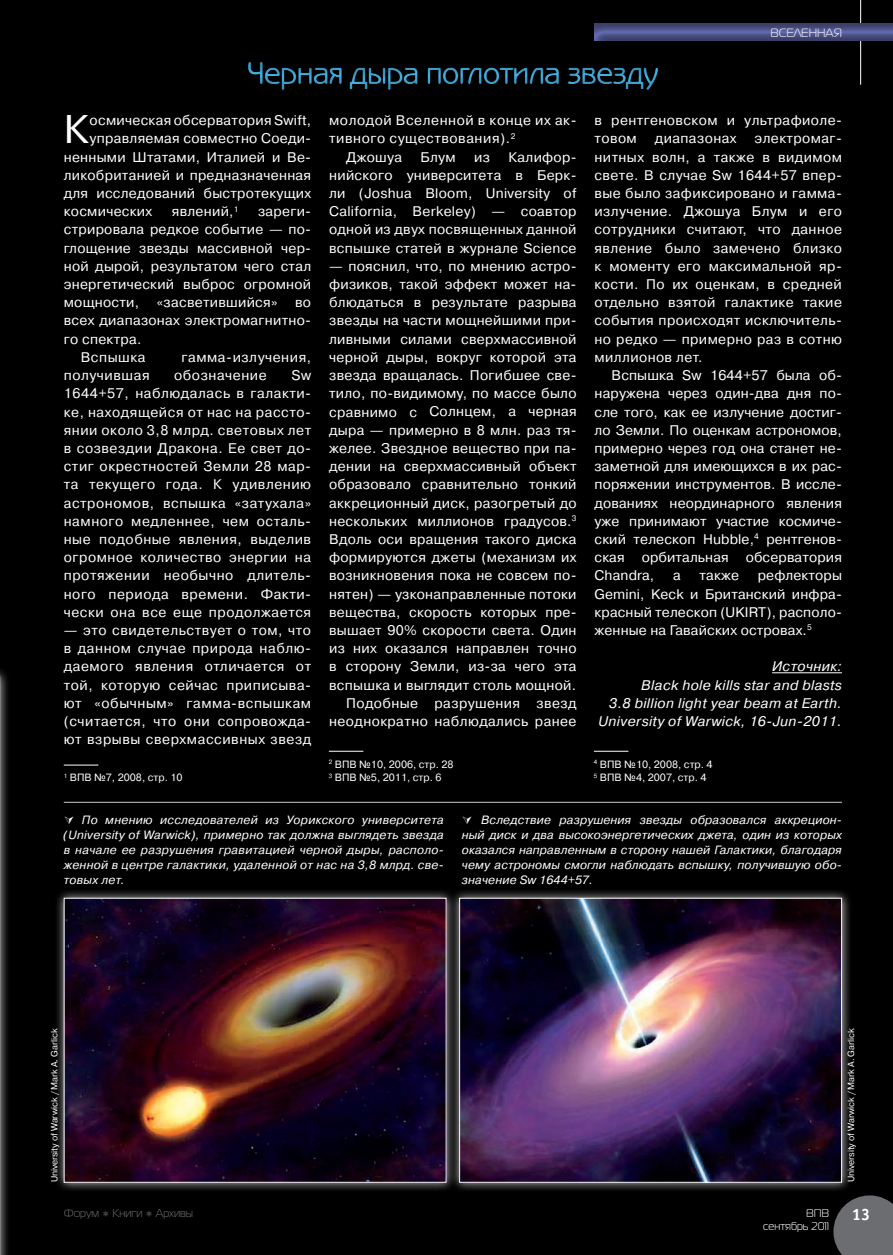
<style>
.page{position:relative;width:893px;height:1255px;background:#fff}
.page>*{position:absolute;margin:0;border:0;box-sizing:border-box;transform-origin:0 0}
.t1{font:39.9px "Pragmatica C";color:#fff}
.t2{font:31.5px "Benguiat Gothic Heavy C";color:#45b3e6}
.t3{font:700 16.5px "Officina Sans C";color:#fff}
.t4{font:13.95px/18.1px "Pragmatica C";letter-spacing:.02em;color:#fff;text-align:justify}
.t5{font:italic 13.95px/18.1px "Pragmatica C";letter-spacing:.025em;color:#fff;text-align:right}
.t6{font:13.95px "Pragmatica C";letter-spacing:.04em;color:#fff}
.t7{font:italic 12px/15px "Pragmatica C";letter-spacing:.015em;color:#fff;text-align:justify}
.t8{font:12px "Magistral C";color:#fff}
.t9{font:11.25px "Magistral C";color:#6c6d70}
.t10{font:11.25px "Magistral C";color:#fff}
.t11{font:10.5px/13.5px "Pragmatica C";color:#fff}
.t12{font:9px "Pragmatica C";letter-spacing:-.01em;color:#fff}
</style>
<div class="page">
<div style="left:0;top:0;width:893px;height:1254px;background:#000"></div>
<hr style="left:772px;top:672px;width:70px;height:1px;background:#fff">
<div style="left:0;top:666px;width:10px;height:588px;background:#fff;opacity:.75"></div>
<svg style="left:0;top:676px;width:1px;height:578px"></svg>
<div style="left:54px;top:888px;width:402px;height:304px;background:#fff;opacity:.75"></div>
<img style="left:66px;top:899px;width:378px;height:281px">
<div style="left:449px;top:888px;width:403px;height:304px;background:#fff;opacity:.75"></div>
<img style="left:461px;top:899px;width:379px;height:281px">
<div style="left:459px;top:897px;width:383px;height:285px;border:1px solid #fff"></div>
<hr style="left:64px;top:801px;width:778px;height:1px;background:#fff">
<hr style="left:64px;top:764px;width:34px;height:1px;background:#fff">
<hr style="left:594px;top:750px;width:34px;height:1px;background:#fff">
<hr style="left:329px;top:750px;width:34px;height:1px;background:#fff">
<svg style="left:833px;top:1195px;width:60px;height:59px;background:#5e5e61"></svg>
<hr style="left:860px;top:0;width:1px;height:85px;background:#fff">
<div style="left:594px;top:22px;width:299px;height:21px;background:#231f20;opacity:.5"></div>
<h2 class="t2" style="left:247px;top:55px;width:412px">Черная дыра поглотила звезду</h2>
<p class="t8" style="left:770px;top:26px;width:73px">ВСЕЛЕННАЯ</p>
<p class="t1" style="left:64px;top:108px;width:27px">К</p>
<p class="t4" style="left:90px;top:111px;width:223px">осмическая обсерватория Swift,</p>
<p class="t4" style="left:90px;top:130px;width:223px">управляемая совместно Соеди-</p>
<p class="t4" style="left:64px;top:148px;width:249px">ненными Штатами, Италией и Ве-</p>
<p class="t4" style="left:64px;top:166px;width:249px">ликобританией и предназначенная</p>
<p class="t4" style="left:64px;top:184px;width:249px">для исследований быстротекущих</p>
<p class="t4" style="left:64px;top:202px;width:90px">космических</p>
<p class="t4" style="left:172px;top:202px;width:68px">явлений,<sup>1</sup></p>
<p class="t4" style="left:64px;top:202px;width:249px;text-indent:194px">зареги&shy;стрировала редкое событие — по&shy;глощение звезды массивной чер&shy;ной дырой, результатом чего стал энергетический выброс огромной мощности,</p>
<p class="t4" style="left:157px;top:293px;width:122px">«засветившийся»</p>
<p class="t4" style="left:295px;top:293px;width:17px">во</p>
<p class="t4" style="left:64px;top:312px;width:249px">всех диапазонах электромагнитно-</p>
<p class="t4" style="left:64px;top:330px;width:79px">го спектра.</p>
<p class="t6" style="left:81px;top:349px;width:66px">Вспышка</p>
<p class="t6" style="left:182px;top:349px;width:131px">гамма-излучения,</p>
<p class="t6" style="left:64px;top:368px;width:87px">получившая</p>
<p class="t6" style="left:174px;top:368px;width:94px">обозначение</p>
<p class="t4" style="left:64px;top:366px;width:249px;text-indent:228px">Sw 1644+57, наблюдалась в галакти&shy;ке, находящейся от нас на рассто&shy;янии около 3,8 млрд. световых лет в созвездии Дракона. Ее свет до&shy;стиг окрестностей Земли 28 мар&shy;та текущего года. К удивлению астрономов, вспышка «затухала» намного медленнее, чем осталь&shy;ные подобные явления, выделив огромное количество энергии на протяжении необычно длитель&shy;ного периода времени. Факти&shy;чески она все еще продолжается</p>
<p class="t4" style="left:64px;top:621px;width:249px">— это свидетельствует о том, что в данном случае природа наблю&shy;даемого явления отличается от той, которую сейчас приписыва&shy;ют «обычным» гамма-вспышкам (считается, что они сопровожда&shy;ют взрывы сверхмассивных звезд</p>
<p class="t11" style="left:64px;top:771px;width:120px"><sup>1</sup> ВПВ №7, 2008, стр. 10</p>
<p class="t6" style="left:329px;top:113px;width:249px">молодой Вселенной в конце их ак-</p>
<p class="t6" style="left:329px;top:131px;width:188px">тивного существования).<sup>2</sup></p>
<p class="t4" style="left:346px;top:148px;width:57px">Джошуа</p>
<p class="t4" style="left:421px;top:148px;width:37px">Блум</p>
<p class="t4" style="left:474px;top:148px;width:17px">из</p>
<p class="t4" style="left:329px;top:148px;width:249px;text-indent:179px">Калифор&shy;нийского университета в Берк&shy;ли (Joshua Bloom, University of California, Berkeley) — соавтор одной из двух посвященных данной вспышке статей в журнале Science</p>
<p class="t4" style="left:329px;top:257px;width:249px;text-align:right">— пояснил, что, по мнению астро&shy;физиков, такой эффект может на&shy;блюдаться в результате разрыва звезды на части мощнейшими при&shy;ливными силами сверхмассивной черной дыры, вокруг которой эта звезда вращалась. Погибшее све&shy;тило, по-видимому, по массе было сравнимо с Солнцем, а черная дыра — примерно в 8 млн. раз тя&shy;желее. Звездное вещество при па&shy;дении на сверхмассивный объект образовало сравнительно тонкий аккреционный диск, разогретый до нескольких миллионов градусов.<sup>3<br></sup>Вдоль оси вращения такого диска формируются джеты (механизм их возникновения пока не совсем по&shy;нятен) — узконаправленные потоки вещества, скорость которых пре&shy;вышает 90% скорости света. Один из них оказался направлен точно в сторону Земли, из-за чего эта вспышка и выглядит столь мощной.<br>Подобные разрушения звезд неоднократно наблюдались ранее</p>
<p class="t11" style="left:329px;top:757px;width:126px"><sup>2</sup> ВПВ №10, 2006, стр. 28<br><sup>3</sup> ВПВ №5, 2011, стр. 6</p>
<p class="t4" style="left:595px;top:111px;width:249px">в рентгеновском и ультрафиоле&shy;товом</p>
<p class="t4" style="left:655px;top:130px;width:83px">диапазонах</p>
<p class="t4" style="left:755px;top:130px;width:89px">электромаг-</p>
<p class="t4" style="left:595px;top:148px;width:249px">нитных волн, а также в видимом</p>
<p class="t4" style="left:595px;top:166px;width:249px">свете. В случае Sw 1644+57 впер-</p>
<p class="t4" style="left:595px;top:184px;width:249px">вые было зафиксировано и гамма-</p>
<p class="t4" style="left:595px;top:202px;width:249px">излучение. Джошуа Блум и его</p>
<p class="t4" style="left:595px;top:221px;width:249px">сотрудники считают, что данное</p>
<p class="t4" style="left:595px;top:239px;width:249px">явление было замечено близко</p>
<p class="t4" style="left:595px;top:257px;width:249px">к моменту его максимальной яр-</p>
<p class="t4" style="left:595px;top:275px;width:249px">кости. По их оценкам, в средней</p>
<p class="t4" style="left:595px;top:293px;width:249px">отдельно взятой галактике такие</p>
<p class="t4" style="left:595px;top:312px;width:249px">события происходят исключитель-</p>
<p class="t4" style="left:595px;top:330px;width:249px">но редко — примерно раз в сотню</p>
<p class="t4" style="left:595px;top:348px;width:109px">миллионов лет.</p>
<p class="t4" style="left:612px;top:366px;width:232px">Вспышка Sw 1644+57 была об-</p>
<p class="t4" style="left:595px;top:384px;width:249px">наружена через один-два дня по-</p>
<p class="t4" style="left:595px;top:403px;width:249px">сле того, как ее излучение достиг-</p>
<p class="t4" style="left:595px;top:421px;width:249px">ло Земли. По оценкам астрономов,</p>
<p class="t4" style="left:595px;top:439px;width:249px">примерно через год она станет не-</p>
<p class="t4" style="left:595px;top:457px;width:249px">заметной для имеющихся в их рас-</p>
<p class="t4" style="left:595px;top:475px;width:249px">поряжении инструментов. В иссле-</p>
<p class="t4" style="left:595px;top:494px;width:249px">дованиях неординарного явления</p>
<p class="t4" style="left:595px;top:512px;width:249px">уже принимают участие космиче-</p>
<p class="t4" style="left:595px;top:530px;width:249px">ский телескоп Hubble,<sup>4</sup> рентгенов-</p>
<p class="t4" style="left:595px;top:548px;width:249px">ская орбитальная обсерватория</p>
<p class="t4" style="left:595px;top:566px;width:61px">Chandra,</p>
<p class="t4" style="left:673px;top:566px;width:9px">а</p>
<p class="t4" style="left:700px;top:566px;width:41px">также</p>
<p class="t4" style="left:595px;top:566px;width:249px;text-indent:163px">рефлекторы Gemini, Keck и Британский инфра&shy;красный телескоп (UKIRT), располо&shy;женные на Гавайских островах.<sup>5</sup></p>
<p class="t5" style="left:599px;top:657px;width:245px">Источник:<br>Black hole kills star and blasts<br>3.8 billion light year beam at Earth.<br>University of Warwick, 16-Jun-2011.</p>
<p class="t11" style="left:594px;top:757px;width:120px"><sup>4</sup> ВПВ №10, 2008, стр. 4<br><sup>5</sup> ВПВ №4, 2007, стр. 4</p>
<p class="t7" style="left:64px;top:813px;width:382px;text-indent:18px">По мнению исследователей из Уорикского университета (University of Warwick), примерно так должна выглядеть звезда в начале ее разрушения гравитацией черной дыры, располо&shy;женной в центре галактики, удаленной от нас на 3,8 млрд. све&shy;товых лет.</p>
<p class="t7" style="left:462px;top:813px;width:382px;text-indent:19px">Вследствие разрушения звезды образовался аккрецион&shy;ный диск и два высокоэнергетических джета, один из которых оказался направленным в сторону нашей Галактики, благодаря чему астрономы смогли наблюдать вспышку, получившую обо&shy;значение Sw 1644+57.</p>
<p class="t12" style="left:49px;top:1182px;width:155px;rotate:-90deg">University of Warwick / Mark A. Garlick</p>
<p class="t12" style="left:846px;top:1182px;width:155px;rotate:-90deg">University of Warwick / Mark A. Garlick</p>
<p class="t9" style="left:64px;top:1207px;width:131px">Форум Книги Архивы</p>
<p class="t10" style="left:806px;top:1206px;width:25px">ВПВ</p>
<p class="t3" style="left:852px;top:1204px;width:20px">13</p>
<p class="t10" style="left:763px;top:1220px;width:67px">сентябрь 2011</p>
</div>
